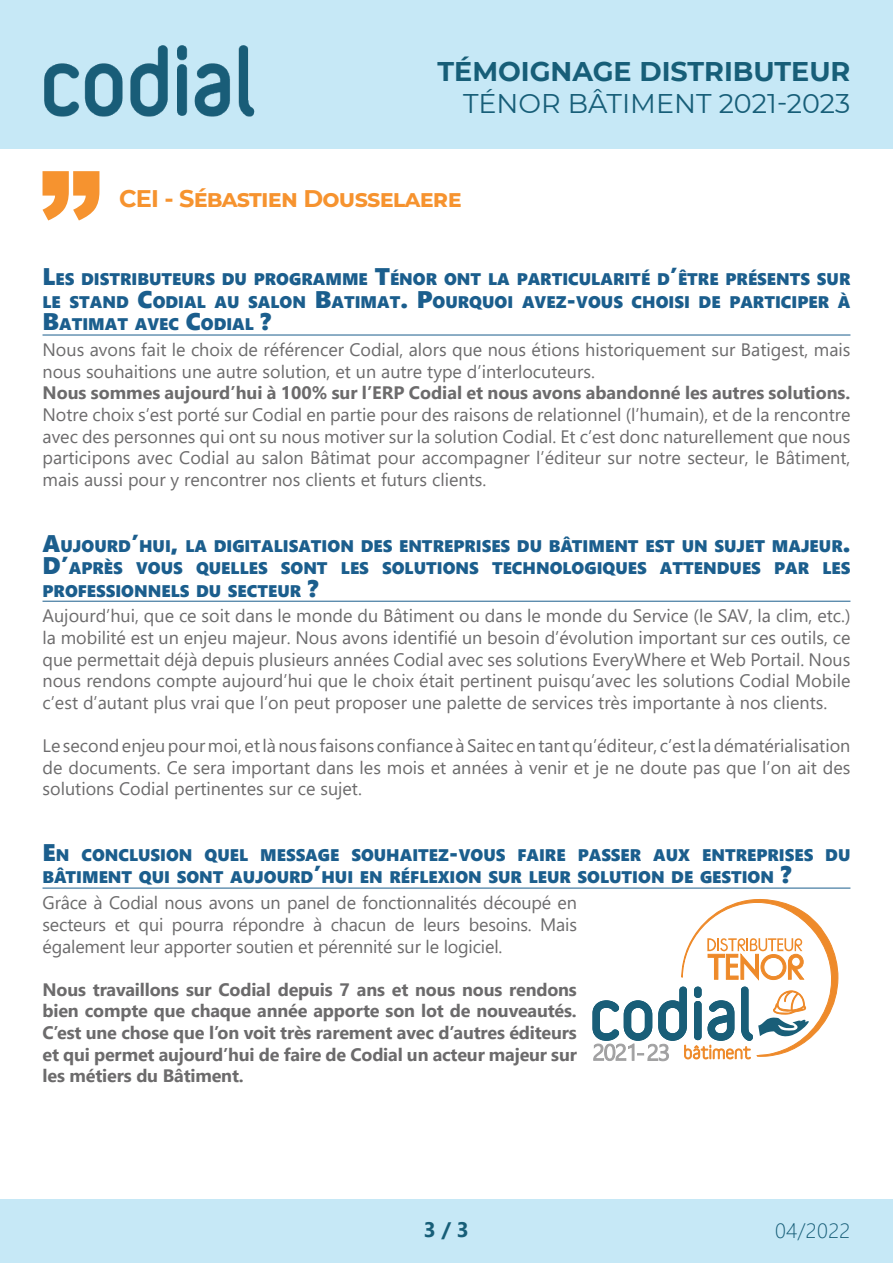
<style>
.page{position:relative;width:893px;height:1263px;background:#fff}
.page>*{position:absolute;margin:0;border:0;box-sizing:border-box;transform-origin:0 0}
.t1{font:700 27px "Montserrat";color:#175e78}
.t2{font:27px "Montserrat";color:#175e78}
.t3{font:700 24px "Montserrat";letter-spacing:-.03em;color:#f6932f}
.t4{font:300 21px "Segoe UI";letter-spacing:.02em;color:#175e78}
.t5{font:700 21px "Segoe UI";color:#175e78}
.t6{font:18px/21.6px "Segoe UI";color:#6c6b6c;text-align:justify}
.t7{font:700 18px/21.6px "Segoe UI";color:#6c6b6c;text-align:justify}
.t8{font:16.8px/22.5px "Segoe UI Black";color:#1b5e8d}
.s1{font-size:24px}
</style>
<div class="page">
<div style="left:0;top:1199px;width:893px;height:64px;background:#c6e8f6"></div>
<div style="left:0;top:0;width:893px;height:149px;background:#c6e8f6"></div>
<svg style="left:43px;top:171px;width:56px;height:49px"></svg>
<img style="left:44px;top:45px;width:211px;height:72px">
<hr style="left:43px;top:335px;width:807px;height:1px;background:#1b5e8d">
<hr style="left:43px;top:601px;width:807px;height:1px;background:#1b5e8d">
<hr style="left:43px;top:888px;width:807px;height:1px;background:#1b5e8d">
<svg style="left:592px;top:899px;width:246px;height:162px"></svg>
<h1 class="t1" style="left:438px;top:52px;width:414px">TÉMOIGNAGE DISTRIBUTEUR</h1>
<h1 class="t2" style="left:463px;top:85px;width:389px">TÉNOR BÂTIMENT 2021-2023</h1>
<h2 class="t3" style="left:119px;top:181px;width:344px">CEI - Sébastien Dousselaere</h2>
<p class="t8" style="left:43px;top:267px;width:809px"><span class="s1">L</span>ES DISTRIBUTEURS DU PROGRAMME <span class="s1">T</span>ÉNOR ONT LA PARTICULARITÉ D<span class="s1">’</span>ÊTRE PRÉSENTS SUR<br>LE STAND <span class="s1">C</span>ODIAL AU SALON <span class="s1">B</span>ATIMAT<span class="s1">. P</span>OURQUOI AVEZ<span class="s1">-</span>VOUS CHOISI DE PARTICIP</p>
<p class="t8" style="left:808px;top:290px;width:44px">ER À</p>
<p class="t8" style="left:43px;top:312px;width:230px"><span class="s1">B</span>ATIMAT AVEC <span class="s1">C</span>ODIAL <span class="s1">?</span></p>
<p class="t6" style="left:43px;top:337px;width:809px">Nous avons fait le choix de référencer Codial, alors que nous étions historiquement sur Batigest, mais nous souhaitions une autre solution, et un autre type d’interlocuteurs.</p>
<p class="t7" style="left:43px;top:381px;width:809px">Nous sommes aujourd’hui à 100% sur l’ERP Codial et nous avons abandonné les autres solutions.</p>
<p class="t6" style="left:43px;top:402px;width:809px">Notre choix s’est porté sur Codial en partie pour des raisons de relationnel (l’humain), et de la rencontre avec des personnes qui ont su nous motiver sur la solution Codial. Et c’est donc naturellement que nous participons avec Codial au salon Bâtimat pour accompagner l’éditeur sur notre secteur, le Bâtiment, mais aussi pour y rencontrer nos clients et futurs clients.</p>
<p class="t8" style="left:43px;top:533px;width:809px;text-align:justify"><span class="s1">A</span>UJOURD<span class="s1">’</span>HUI<span class="s1">,</span> LA DIGITALISATION DES ENTREPRISES DU BÂTIMENT EST UN SUJET MAJEUR<span class="s1">.<br>D’</span>APRÈS VOUS QUELLES SONT LES SOLUTIONS TECHNOLOGIQUES ATTENDUES PAR LES PROFESSIONNELS DU SECTEUR <span class="s1">?</span></p>
<p class="t6" style="left:43px;top:604px;width:809px">Aujourd’hui, que ce soit dans le monde du Bâtiment ou dans le monde du Service (le SAV, la clim, etc.) la mobilité est un enjeu majeur. Nous avons identifié un besoin d’évolution important sur ces outils, ce que permettait déjà depuis plusieurs années Codial avec ses solutions EveryWhere et Web Portail. Nous nous rendons compte aujourd’hui que le choix était pertinent puisqu’avec les solutions Codial Mobile c’est d’autant plus vrai que l’on peut proposer une palette de services très importante à nos clients.</p>
<p class="t6" style="left:43px;top:733px;width:809px">Le second enjeu pour moi, et là nous faisons confiance à Saitec en tant qu’éditeur, c’est la dématérialisation de documents. Ce sera important dans les mois et années à venir et je ne doute pas que l’on ait des solutions Codial pertinentes sur ce sujet.</p>
<p class="t8" style="left:43px;top:843px;width:809px"><span class="s1">E</span>N CONCLUSION QUEL MESSAGE SOUHAITEZ<span class="s1">-</span>VOUS FAIRE PASSER AUX ENTREPRISES DU<br>BÂTIMENT QUI SONT AUJOURD<span class="s1">’</span>HUI EN RÉFLEXION SUR LEUR SOLUTION DE GESTION <span class="s1">?</span></p>
<p class="t6" style="left:43px;top:890px;width:536px">Grâce à Codial nous avons un panel de fonctionnalités découpé en secteurs et qui pourra répondre à chacun de leurs besoins. Mais également leur apporter soutien et pérennité sur le logiciel.</p>
<p class="t7" style="left:43px;top:977px;width:536px">Nous travaillons sur Codial depuis 7 ans et nous nous rendons bien compte que chaque année apporte son lot de nouveautés.<br>C’est une chose que l’on voit très rarement avec d’autres éditeurs et qui permet aujourd’hui de faire de Codial un acteur majeur sur les métiers du Bâtiment.</p>
<p class="t5" style="left:424px;top:1210px;width:47px">3 / 3</p>
<p class="t4" style="left:775px;top:1210px;width:77px">04/2022</p>
</div>
